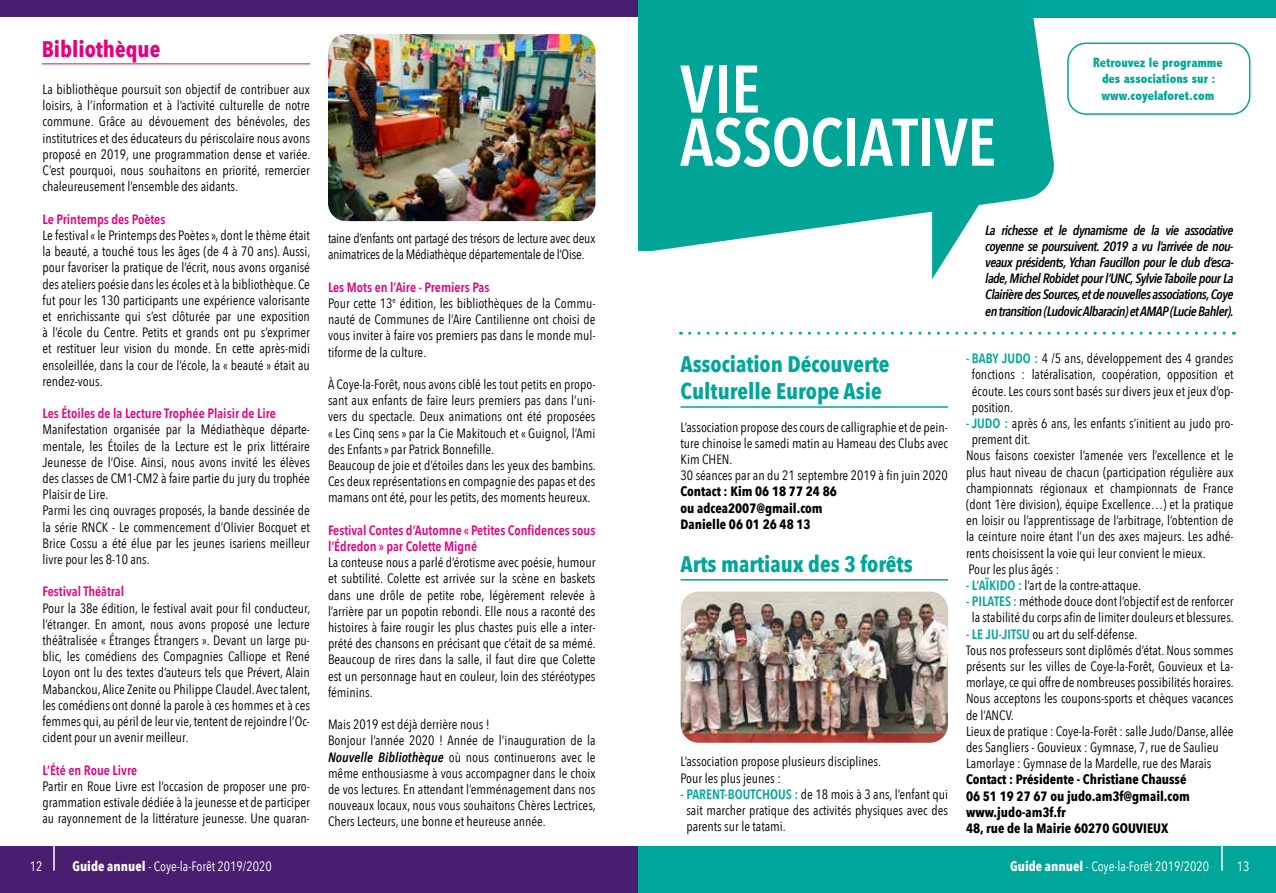
<style>
.page{position:relative;width:1276px;height:893px;background:#fff}
.page>*{position:absolute;margin:0;border:0;box-sizing:border-box;transform-origin:0 0}
.t1{font:600 66.45px/53.1px "Avenir Next Condensed";letter-spacing:-.01em;color:#fff}
.t2{font:700 22.5px/27px "Avenir Next Condensed";color:#00a699}
.t3{font:700 22.5px "Avenir Next Condensed";color:#e6007d}
.t4{font:13.5px/16.2px "Avenir Next Condensed";color:#000}
.t5{font:italic 600 13.5px/16.2px "Avenir Next Condensed";letter-spacing:-.04em;color:#000;text-align:justify}
.t6{font:700 13.5px/16.2px "Avenir Next Condensed";color:#000}
.t7{font:600 13.5px/16.2px "Avenir Next Condensed";color:#e6007d}
.t8{font:13.5px/16.2px "Avenir Next Condensed";letter-spacing:-.02em;color:#000}
.t9{font:13.5px "Avenir Next Condensed";color:#fff}
.t10{font:800 condensed 13.5px/16.2px "Abadi";color:#00a699;text-align:center}
.s1{font-weight:600;color:#e6007d}
.s2{font-weight:600;font-style:italic}
.s3{font-weight:600;color:#00a699}
.s4{font-weight:700}
</style>
<div class="page">
<div style="left:0;top:846px;width:1276px;height:47px;background:#491e70"></div>
<div style="left:0;top:0;width:1276px;height:17px;background:#491e70"></div>
<hr style="left:53px;top:843px;width:2px;height:28px;background:#fff">
<div style="left:638px;top:846px;width:638px;height:47px;background:#00a699"></div>
<div style="left:639px;top:0;width:637px;height:17px;background:#00a699"></div>
<hr style="left:680px;top:406px;width:268px;height:2px;background:#00a699">
<hr style="left:680px;top:579px;width:268px;height:2px;background:#00a699">
<svg style="left:639px;top:17px;width:415px;height:262px;fill:#00a598"></svg>
<div style="left:1067px;top:43px;width:183px;height:72px;border:2px solid #00a699;border-radius:18px"></div>
<svg style="left:1221px;top:846px;width:1px;height:25px"></svg>
<svg style="left:689px;top:332px;width:545px;height:3px"></svg>
<hr style="left:42px;top:63px;width:268px;height:1px;background:#e6007d">
<img style="left:328px;top:34px;width:267px;height:187px">
<img style="left:680px;top:592px;width:268px;height:151px">
<h2 class="t3" style="left:42px;top:35px;width:120px">Bibliothèque</h2>
<p class="t4" style="left:43px;top:81px;width:269px;text-align:justify">La bibliothèque poursuit son objectif de contribuer aux loisirs, à l’information et à l’activité culturelle de notre commune. Grâce au dévouement des bénévoles, des institutrices et des éducateurs du périscolaire nous avons proposé en 2019, une programmation dense et variée.<br>C’est pourquoi, nous souhaitons en priorité, remercier chaleureusement l’ensemble des aidants.</p>
<p class="t7" style="left:43px;top:210px;width:124px">Le Printemps des Poètes</p>
<p class="t4" style="left:43px;top:226px;width:269px;text-align:justify">Le festival « le Printemps des Poètes », dont le thème était la beauté, a touché tous les âges (de 4 à 70 ans). Aussi, pour favoriser la pratique de l’écrit, nous avons organisé des ateliers poésie dans les écoles et à la bibliothèque. Ce fut pour les 130 participants une expérience valorisante et enrichissante qui s’est clôturée par une exposition à l’école du Centre. Petits et grands ont pu s’exprimer et restituer leur vision du monde. En cette après-midi ensoleillée, dans la cour de l’école, la « beauté » était au rendez-vous.</p>
<p class="t7" style="left:43px;top:405px;width:235px">Les Étoiles de la Lecture Trophée Plaisir de Lire</p>
<p class="t4" style="left:43px;top:421px;width:269px">Manifestation organisée par la Médiathèque départe&shy;mentale, les Étoiles de la Lecture est le prix littéraire Jeunesse de l’Oise. Ainsi, nous avons invité les élèves des classes de CM1-CM2 à faire partie du jury du trophée Plaisir de Lire.<br>Parmi les cinq ouvrages proposés, la bande dessinée de la série RNCK - Le commencement d’Olivier Bocquet et Brice Cossu a été élue par les jeunes isariens meilleur livre pour les 8-10 ans.</p>
<p class="t7" style="left:43px;top:583px;width:83px">Festival Théâtral</p>
<p class="t4" style="left:43px;top:599px;width:269px;text-align:justify">Pour la 38e édition, le festival avait pour fil conducteur, l’étranger. En amont, nous avons proposé une lecture théâtralisée « Étranges Étrangers ». Devant un large pu&shy;blic, les comédiens des Compagnies Calliope et René Loyon ont lu des textes d’auteurs tels que Prévert, Alain Mabanckou, Alice Zenite ou Philippe Claudel. Avec talent, les comédiens ont donné la parole à ces hommes et à ces femmes qui, au péril de leur vie, tentent de rejoindre l’Oc&shy;cident pour un avenir meilleur.</p>
<p class="t7" style="left:43px;top:761px;width:96px">L’Été en Roue Livre</p>
<p class="t4" style="left:43px;top:777px;width:269px;text-align:justify">Partir en Roue Livre est l’occasion de proposer une pro&shy;grammation estivale dédiée à la jeunesse et de participer au rayonnement de la littérature jeunesse. Une quaran-</p>
<p class="t8" style="left:328px;top:230px;width:269px">taine d’enfants ont partagé des trésors de lecture avec deux animatrices de la Médiathèque départementale de l’Oise.</p>
<p class="t4" style="left:328px;top:278px;width:269px"><span class="s1">Les Mots en l’Aire - Premiers Pas<br></span>Pour cette 13<sup>e</sup> édition, les bibliothèques de la Commu&shy;nauté de Communes de l’Aire Cantilienne ont choisi de vous inviter à faire vos premiers pas dans le monde mul&shy;tiforme de la culture.</p>
<p class="t4" style="left:328px;top:375px;width:269px">À Coye-la-Forêt, nous avons ciblé les tout petits en propo&shy;sant aux enfants de faire leurs premiers pas dans l’uni&shy;vers du spectacle. Deux animations ont été proposées « Les Cinq sens » par la Cie Makitouch et « Guignol, l’Ami des Enfants » par Patrick Bonnefille.<br>Beaucoup de joie et d’étoiles dans les yeux des bambins.<br>Ces deux représentations en compagnie des papas et des mamans ont été, pour les petits, des moments heureux.</p>
<p class="t7" style="left:328px;top:522px;width:269px">Festival Contes d’Automne « Petites Confidences sous l’Édredon » par Colette Migné</p>
<p class="t4" style="left:328px;top:554px;width:269px;text-align:justify">La conteuse nous a parlé d’érotisme avec poésie, humour et subtilité. Colette est arrivée sur la scène en baskets dans une drôle de petite robe, légèrement relevée à l’arrière par un popotin rebondi. Elle nous a raconté des histoires à faire rougir les plus chastes puis elle a inter&shy;prété des chansons en précisant que c’était de sa mémé.<br>Beaucoup de rires dans la salle, il faut dire que Colette est un personnage haut en couleur, loin des stéréotypes féminins.</p>
<p class="t4" style="left:328px;top:716px;width:269px">Mais 2019 est déjà derrière nous !<br>Bonjour l’année 2020 ! Année de l’inauguration de la <span class="s2">Nouvelle Bibliothèque</span> où nous continuerons avec le même enthousiasme à vous accompagner dans le choix de vos lectures. En attendant l’emménagement dans nos nouveaux locaux, nous vous souhaitons Chères Lectrices, Chers Lecteurs, une bonne et heureuse année.</p>
<h1 class="t1" style="left:680px;top:61px;width:318px">VIE<br>ASSOCIATIVE</h1>
<p class="t10" style="left:1093px;top:55px;width:131px">Retrouvez le programme des associations sur : www.coyelaforet.com</p>
<h2 class="t2" style="left:680px;top:351px;width:210px">Association Découverte<br>Culturelle Europe Asie</h2>
<p class="t4" style="left:680px;top:418px;width:269px">L’association propose des cours de calligraphie et de pein&shy;ture chinoise le samedi matin au Hameau des Clubs avec Kim CHEN.<br>30 séances par an du 21 septembre 2019 à fin juin 2020</p>
<p class="t6" style="left:680px;top:484px;width:158px">Contact : Kim 06 18 77 24 86 ou adcea2007@gmail.com<br>Danielle 06 01 26 48 13</p>
<h2 class="t2" style="left:680px;top:550px;width:234px">Arts martiaux des 3 forêts</h2>
<p class="t4" style="left:680px;top:753px;width:202px">L’association propose plusieurs disciplines.<br>Pour les plus jeunes :</p>
<p class="t4" style="left:686px;top:785px;width:263px;text-align:justify;text-indent:-6px"><span class="s3">- PARENT-BOUTCHOUS :</span> de 18 mois à 3 ans, l’enfant qui sait marcher pratique des activités physiques avec des parents sur le tatami.</p>
<p class="t5" style="left:985px;top:222px;width:250px">La richesse et le dynamisme de la vie associative coyenne se poursuivent. 2019 a vu l’arrivée de nou&shy;veaux présidents, Ychan Faucillon pour le club d’esca&shy;lade, Michel Robidet pour l’UNC, Sylvie Taboile pour La Clairière des Sources, et de nouvelles associations, Coye en transition (Ludovic Albaracin) et AMAP (Lucie Bahler).</p>
<p class="t4" style="left:972px;top:350px;width:263px;text-align:justify;text-indent:-6px"><span class="s3">- BABY JUDO :</span> 4 /5 ans, développement des 4 grandes fonctions : latéralisation, coopération, opposition et écoute. Les cours sont basés sur divers jeux et jeux d’op&shy;position.</p>
<p class="t4" style="left:966px;top:415px;width:269px"><span class="s3">- JUDO :</span> après 6 ans, les enfants s’initient au judo pro-</p>
<p class="t4" style="left:971px;top:431px;width:60px">prement dit.</p>
<p class="t4" style="left:966px;top:447px;width:269px">Nous faisons coexister l’amenée vers l’excellence et le</p>
<p class="t4" style="left:966px;top:463px;width:269px">plus haut niveau de chacun (participation régulière aux</p>
<p class="t4" style="left:966px;top:479px;width:269px">championnats régionaux et championnats de France</p>
<p class="t4" style="left:966px;top:496px;width:269px">(dont 1ère division), équipe Excellence…) et la pratique</p>
<p class="t4" style="left:966px;top:512px;width:269px">en loisir ou l’apprentissage de l’arbitrage, l’obtention de</p>
<p class="t4" style="left:966px;top:528px;width:269px">la ceinture noire étant l’un des axes majeurs. Les adhé-</p>
<p class="t4" style="left:966px;top:544px;width:241px">rents choisissent la voie qui leur convient le mieux.</p>
<p class="t4" style="left:968px;top:560px;width:92px">Pour les plus âgés :</p>
<p class="t4" style="left:966px;top:577px;width:177px"><span class="s3">- L’AÏKIDO :</span> l’art de la contre-attaque.</p>
<p class="t4" style="left:966px;top:593px;width:269px;text-align:center"><span class="s3">- PILATES :</span> méthode douce dont l’objectif est de renforcer la stabilité du corps afin de limiter douleurs et blessures.</p>
<p class="t4" style="left:966px;top:625px;width:269px"><span class="s3">- LE JU-JITSU</span> ou art du self-défense.<br>Tous nos professeurs sont diplômés d’état. Nous sommes présents sur les villes de Coye-la-Forêt, Gouvieux et La&shy;morlaye, ce qui offre de nombreuses possibilités horaires.<br>Nous acceptons les coupons-sports et chèques vacances de l’ANCV.<br>Lieux de pratique : Coye-la-Forêt : salle Judo/Danse, allée des Sangliers - Gouvieux : Gymnase, 7, rue de Saulieu Lamorlaye : Gymnase de la Mardelle, rue des Marais</p>
<p class="t6" style="left:966px;top:772px;width:225px">Contact : Présidente - Christiane Chaussé 06 51 19 27 67 ou judo.am3f@gmail.com www.judo-am3f.fr<br>48, rue de la Mairie 60270 GOUVIEUX</p>
<p class="t9" style="left:30px;top:854px;width:14px">12</p>
<p class="t9" style="left:72px;top:854px;width:201px"><span class="s4">Guide annuel</span> - Coye-la-Forêt 2019/2020</p>
<p class="t9" style="left:1239px;top:854px;width:14px">13</p>
<p class="t9" style="left:1010px;top:854px;width:201px"><span class="s4">Guide annuel</span> - Coye-la-Forêt 2019/2020</p>
<p class="t9" style="left:1236px;top:854px;width:14px">13</p>
</div>
